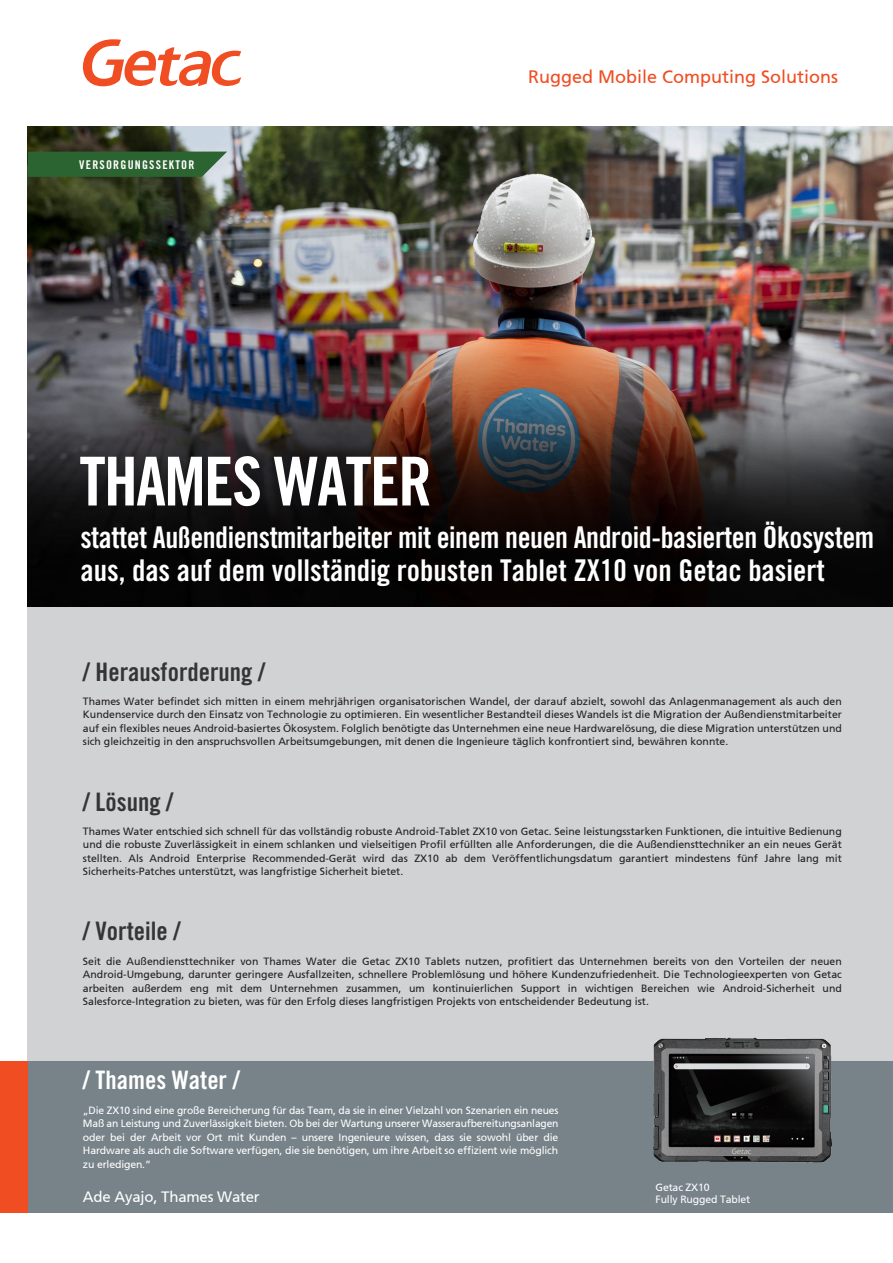
<style>
.page{position:relative;width:893px;height:1263px;background:#fff}
.page>*{position:absolute;margin:0;border:0;box-sizing:border-box;transform-origin:0 0}
.t1{font:67.5px "Trade Gothic LT Std Bd Cn 20";letter-spacing:-.025em;color:#fff}
.t2{font:30px/33px "Trade Gothic LT Std Bd Cn 20";letter-spacing:-.015em;color:#fff}
.t3{font:25.5px "Trade Gothic LT Std Bd Cn 20";color:#353537}
.t4{font:25.5px "Trade Gothic LT Std Bd Cn 20";color:#fff}
.t5{font:18px "Frutiger 55 Roman";color:#f04d22}
.t6{font:15px "Frutiger 55 Roman";letter-spacing:-.015em;color:#fff}
.t7{font:12px "Trade Gothic LT Std Bd Cn 20";letter-spacing:.1em;color:#fff}
.t8{font:10.5px/13.5px "Frutiger 55 Roman";color:#231f20;text-align:justify}
.t9{font:10.5px/13.5px "Frutiger 55 Roman";letter-spacing:-.015em;color:#fff;text-align:justify}
</style>
<div class="page">
<div style="left:28px;top:606px;width:865px;height:455px;background:#d1d2d4"></div>
<div style="left:28px;top:1061px;width:865px;height:151px;background:#778289"></div>
<div style="left:0;top:1061px;width:28px;height:151px;background:#f04d22"></div>
<svg style="left:83px;top:39px;width:158px;height:48px"></svg>
<img style="left:28px;top:126px;width:865px;height:146px">
<img style="left:28px;top:272px;width:865px;height:334px">
<img style="left:652px;top:1037px;width:180px;height:126px">
<svg style="left:28px;top:152px;width:199px;height:25px;background:#366b3c"></svg>
<p class="t7" style="left:79px;top:157px;width:117px">VERSORGUNGSSEKTOR</p>
<h3 class="t5" style="left:528px;top:66px;width:312px">Rugged Mobile Computing Solutions</h3>
<h1 class="t1" style="left:79px;top:440px;width:354px">THAMES WATER</h1>
<h2 class="t2" style="left:80px;top:520px;width:795px">stattet Außendienstmitarbeiter mit einem neuen Android-basierten Ökosystem aus, das auf dem vollständig robusten Tablet ZX10 von Getac basiert</h2>
<h3 class="t3" style="left:83px;top:656px;width:184px">/ Herausforderung /</h3>
<p class="t8" style="left:83px;top:695px;width:760px">Thames Water befindet sich mitten in einem mehrjährigen organisatorischen Wandel, der darauf abzielt, sowohl das Anlagenmanagement als auch den Kundenservice durch den Einsatz von Technologie zu optimieren. Ein wesentlicher Bestandteil dieses Wandels ist die Migration der Außendienstmitarbeiter auf ein flexibles neues Android-basiertes Ökosystem. Folglich benötigte das Unternehmen eine neue Hardwarelösung, die diese Migration unterstützen und sich gleichzeitig in den anspruchsvollen Arbeitsumgebungen, mit denen die Ingenieure täglich konfrontiert sind, bewähren konnte.</p>
<h3 class="t3" style="left:83px;top:786px;width:92px">/ Lösung /</h3>
<p class="t8" style="left:83px;top:824px;width:760px">Thames Water entschied sich schnell für das vollständig robuste Android-Tablet ZX10 von Getac. Seine leistungsstarken Funktionen, die intuitive Bedienung und die robuste Zuverlässigkeit in einem schlanken und vielseitigen Profil erfüllten alle Anforderungen, die die Außendiensttechniker an ein neues Gerät stellten. Als Android Enterprise Recommended-Gerät wird das ZX10 ab dem Veröffentlichungsdatum garantiert mindestens fünf Jahre lang mit Sicherheits-Patches unterstützt, was langfristige Sicherheit bietet.</p>
<h3 class="t3" style="left:83px;top:916px;width:99px">/ Vorteile /</h3>
<p class="t8" style="left:83px;top:954px;width:760px">Seit die Außendiensttechniker von Thames Water die Getac ZX10 Tablets nutzen, profitiert das Unternehmen bereits von den Vorteilen der neuen Android-Umgebung, darunter geringere Ausfallzeiten, schnellere Problemlösung und höhere Kundenzufriedenheit. Die Technologieexperten von Getac arbeiten außerdem eng mit dem Unternehmen zusammen, um kontinuierlichen Support in wichtigen Bereichen wie Android-Sicherheit und Salesforce-Integration zu bieten, was für den Erfolg dieses langfristigen Projekts von entscheidender Bedeutung ist.</p>
<h3 class="t4" style="left:83px;top:1065px;width:158px">/ Thames Water /</h3>
<p class="t9" style="left:83px;top:1103px;width:477px">„Die ZX10 sind eine große Bereicherung für das Team, da sie in einer Vielzahl von Szenarien ein neues Maß an Leistung und Zuverlässigkeit bieten. Ob bei der Wartung unserer Wasseraufbereitungsanlagen oder bei der Arbeit vor Ort mit Kunden – unsere Ingenieure wissen, dass sie sowohl über die Hardware als auch die Software verfügen, die sie benötigen, um ihre Arbeit so effizient wie möglich zu erledigen.“</p>
<h3 class="t6" style="left:83px;top:1187px;width:178px">Ade Ayajo, Thames Water</h3>
<p class="t9" style="left:656px;top:1181px;width:96px;line-height:12px">Getac ZX10<br>Fully Rugged Tablet</p>
</div>
